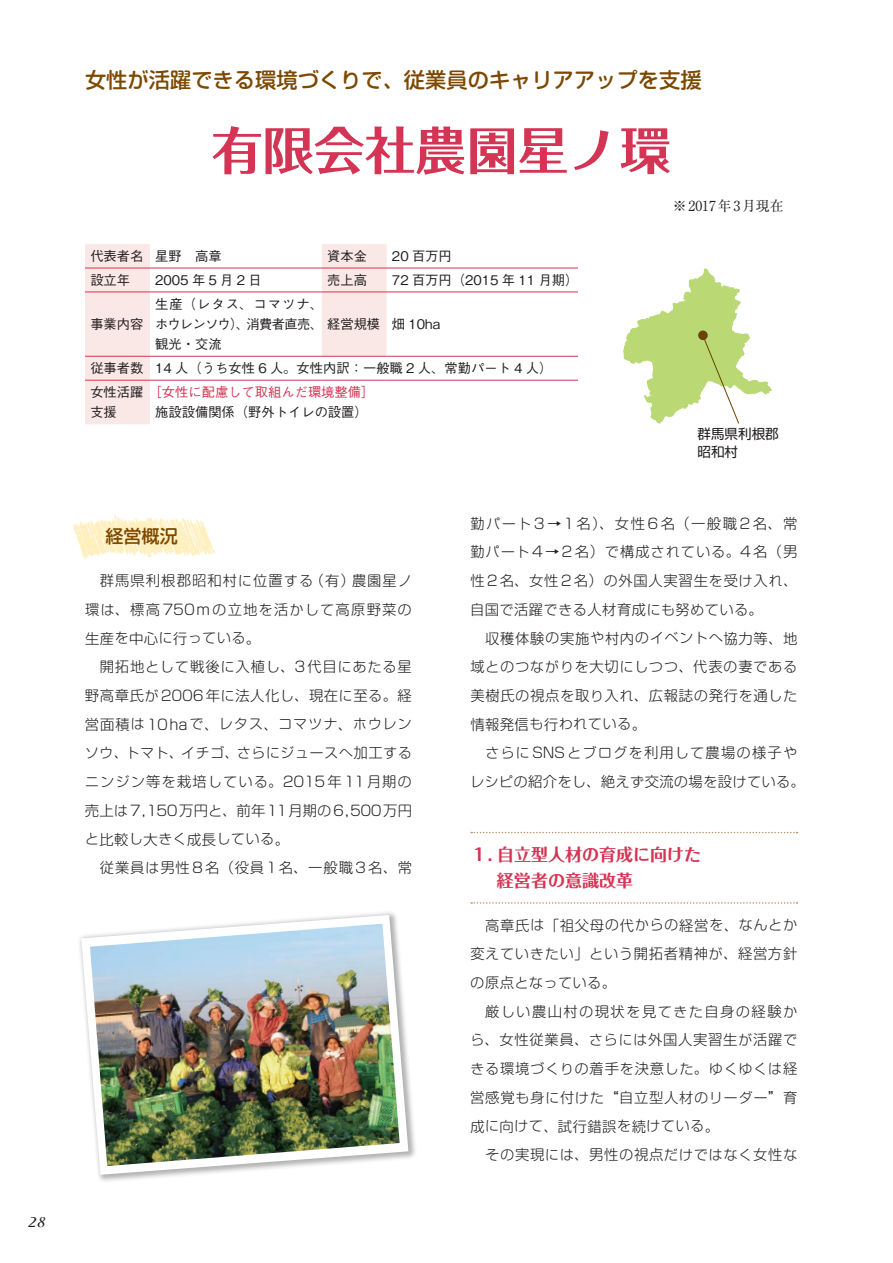
<style>
.page{position:relative;width:893px;height:1263px;background:#fff}
.page>*{position:absolute;margin:0;border:0;box-sizing:border-box;transform-origin:0 0}
.t1{font:700 51px "Folk Pro";color:#d43555}
.t2{font:500 21.3px "Soft Go Std";color:#7d4800}
.t3{font:500 18px "Soft Go Std";color:#7d4800}
.t4{font:700 16.95px/25.5px "Folk Pro";color:#d43555}
.t5{font:700 15.9px "Isadora";color:#231f20}
.t6{font:300 14.4px/28.7px "Soft Go Std";letter-spacing:.045em;color:#231f20;text-align:right}
.t7{font:300 14.4px/28.7px "Soft Go Std";letter-spacing:.01em;color:#231f20}
.t8{font:300 14.4px "Soft Go Std";letter-spacing:.09em;color:#231f20}
.t9{font:300 13.8px/28.7px "Soft Go Std";letter-spacing:.07em;color:#231f20}
.t10{font:13.8px "Ryumin Pro";color:#231f20}
.t11{font:13.5px/17.4px "Soft Go Std";color:#231f20}
.t12{font:500 13.35px/20.2px "Gothic BBB Pro";color:#231f20}
.t13{font:500 13.35px "Gothic BBB Pro";letter-spacing:.25em;color:#231f20}
.s1{color:#d43555}
.s2{font-size:13.8px}
.s3{font-size:14.4px}
</style>
<div class="page">
<svg style="left:471px;top:832px;width:327px;height:1px"></svg>
<svg style="left:471px;top:902px;width:327px;height:2px"></svg>
<svg style="left:85px;top:244px;width:302px;height:180px"></svg>
<hr style="left:85px;top:268px;width:65px;height:1px;background:#d43555">
<hr style="left:150px;top:268px;width:172px;height:1px;background:#d43555">
<hr style="left:322px;top:268px;width:65px;height:1px;background:#d43555">
<hr style="left:387px;top:268px;width:191px;height:1px;background:#d43555">
<hr style="left:85px;top:292px;width:65px;height:1px;background:#d43555">
<hr style="left:150px;top:292px;width:172px;height:1px;background:#d43555">
<hr style="left:322px;top:292px;width:65px;height:1px;background:#d43555">
<hr style="left:387px;top:292px;width:191px;height:1px;background:#d43555">
<hr style="left:85px;top:356px;width:65px;height:1px;background:#d43555">
<hr style="left:150px;top:356px;width:172px;height:1px;background:#d43555">
<hr style="left:322px;top:356px;width:65px;height:1px;background:#d43555">
<hr style="left:387px;top:356px;width:191px;height:1px;background:#d43555">
<hr style="left:85px;top:380px;width:65px;height:1px;background:#d43555">
<hr style="left:150px;top:380px;width:172px;height:1px;background:#d43555">
<hr style="left:322px;top:380px;width:65px;height:1px;background:#d43555">
<hr style="left:387px;top:380px;width:191px;height:1px;background:#d43555">
<div style="left:77px;top:910px;width:340px;height:273px;background:#231f20;opacity:.35"></div>
<svg style="left:81px;top:915px;width:327px;height:260px"></svg>
<img style="left:90px;top:924px;width:310px;height:242px">
<svg style="left:624px;top:269px;width:147px;height:155px"></svg>
<div style="left:698px;top:330px;width:10px;height:10px;background:#6a4400;border-radius:50%"></div>
<img style="left:73px;top:515px;width:142px;height:44px">
<p class="t5" style="left:28px;top:1213px;width:19px">28</p>
<h2 class="t2" style="left:85px;top:65px;width:618px">女性が活躍できる環境づくりで、従業員のキャリアアップを支援</h2>
<h1 class="t1" style="left:212px;top:107px;width:461px">有限会社農園星ノ環</h1>
<p class="t12" style="left:90px;top:244px;width:133px">代表者名 星野　高章</p>
<p class="t12" style="left:327px;top:244px;width:41px">資本金</p>
<p class="t12" style="left:392px;top:244px;width:61px">20 百万円</p>
<p class="t12" style="left:90px;top:268px;width:41px">設立年</p>
<p class="t13" style="left:155px;top:269px;width:108px">2005年5月2日</p>
<p class="t12" style="left:327px;top:268px;width:41px">売上高</p>
<p class="t12" style="left:392px;top:268px;width:188px">72 百万円（2015 年 11 月期）</p>
<p class="t12" style="left:90px;top:312px;width:55px">事業内容</p>
<p class="t12" style="left:155px;top:292px;width:286px">生産（レタス、コマツナ、<br>ホウレンソウ）、消費者直売、経営規模 畑 10ha観光・交流</p>
<p class="t12" style="left:90px;top:355px;width:464px;line-height:23.9px">従事者数 14 人（うち女性 6 人。女性内訳：一般職 2 人、常勤パート 4 人）女性活躍<span class="s1">［女性に配慮して取組んだ環境整備］</span></p>
<p class="t12" style="left:90px;top:401px;width:28px">支援</p>
<p class="t12" style="left:155px;top:401px;width:214px">施設設備関係（野外トイレの設置）</p>
<p class="t10" style="left:673px;top:195px;width:112px">※ 2017年 3月現在</p>
<p class="t11" style="left:697px;top:424px;width:83px">群馬県利根郡昭和村</p>
<p class="t3" style="left:105px;top:523px;width:74px">経営概況</p>
<p class="t6" style="left:85px;top:565px;width:328px;text-align:justify;text-indent:15px">群馬県利根郡昭和村<span class="s2">に</span>位置<span class="s2">する</span>（有）農園星<span class="s2">ノ</span>環<span class="s2">は</span>、標高750m<span class="s2">の</span>立地<span class="s2">を</span>活<span class="s2">かして</span>高原野菜<span class="s2">の</span>生産<span class="s2">を</span>中心<span class="s2">に</span>行<span class="s2">っている</span>。</p>
<p class="t6" style="left:85px;top:651px;width:328px">開拓地<span class="s2">として</span>戦後<span class="s2">に</span>入植<span class="s2">し</span>、3代目<span class="s2">にあたる</span>星野高章氏<span class="s2">が</span>2006年<span class="s2">に</span>法人化<span class="s2">し</span>、現在<span class="s2">に</span>至<span class="s2">る</span>。経</p>
<p class="t9" style="left:85px;top:709px;width:328px"><span class="s3">営面積</span>は<span class="s3">10ha</span>で<span class="s3">、</span>レタス<span class="s3">、</span>コマツナ<span class="s3">、</span>ホウレンソウ<span class="s3">、</span>トマト<span class="s3">、</span>イチゴ<span class="s3">、</span>さらにジュースへ<span class="s3">加工</span>する</p>
<p class="t7" style="left:85px;top:766px;width:329px"><span class="s2">ニンジン</span>等<span class="s2">を</span>栽培<span class="s2">している</span>。2015年11月期<span class="s2">の</span>売上<span class="s2">は</span>7,150万円<span class="s2">と</span>、前年11月期<span class="s2">の</span>6,500万円</p>
<p class="t9" style="left:85px;top:824px;width:205px">と<span class="s3">比較</span>し<span class="s3">大</span>きく<span class="s3">成長</span>している<span class="s3">。</span></p>
<p class="t8" style="left:100px;top:857px;width:314px">従業員<span class="s2">は</span>男性8名（役員1名、一般職3名、常</p>
<p class="t6" style="left:470px;top:508px;width:329px;text-align:justify">勤<span class="s2">パート</span>3→1名）、女性6名（一般職2名、常勤<span class="s2">パート</span>4→2名）<span class="s2">で</span>構成<span class="s2">されている</span>。4名（男性2名、女性2名）<span class="s2">の</span>外国人実習生<span class="s2">を</span>受<span class="s2">け</span>入<span class="s2">れ</span>、自国<span class="s2">で</span>活躍<span class="s2">できる</span>人材育成<span class="s2">にも</span>努<span class="s2">めている</span>。</p>
<p class="t6" style="left:485px;top:623px;width:314px">収穫体験<span class="s2">の</span>実施<span class="s2">や</span>村内<span class="s2">のイベントへ</span>協力等、地</p>
<p class="t9" style="left:470px;top:651px;width:328px"><span class="s3">域</span>とのつながりを<span class="s3">大切</span>にしつつ<span class="s3">、代表</span>の<span class="s3">妻</span>である</p>
<p class="t6" style="left:470px;top:680px;width:328px;text-align:left">美樹氏<span class="s2">の</span>視点<span class="s2">を</span>取<span class="s2">り</span>入<span class="s2">れ</span>、広報誌<span class="s2">の</span>発行<span class="s2">を</span>通<span class="s2">した</span>情報発信<span class="s2">も</span>行<span class="s2">われている</span>。</p>
<p class="t9" style="left:470px;top:737px;width:336px;text-align:center">さらに<span class="s3">SNS</span>とブログを<span class="s3">利用</span>して<span class="s3">農場</span>の<span class="s3">様子</span>や<br>レシピの<span class="s3">紹介</span>をし<span class="s3">、絶</span>えず<span class="s3">交流</span>の<span class="s3">場</span>を<span class="s3">設</span>けている<span class="s3">。</span></p>
<p class="t4" style="left:497px;top:840px;width:206px;text-indent:-27px">１. 自立型人材の育成に向けた経営者の意識改革</p>
<p class="t6" style="left:470px;top:910px;width:328px">高章氏<span class="s2">は</span>「祖父母<span class="s2">の</span>代<span class="s2">からの</span>経営<span class="s2">を</span>、<span class="s2">なんとか</span>変<span class="s2">えていきたい</span>」<span class="s2">という</span>開拓者精神<span class="s2">が</span>、経営方針</p>
<p class="t9" style="left:471px;top:967px;width:147px">の<span class="s3">原点</span>となっている<span class="s3">。</span></p>
<p class="t6" style="left:470px;top:996px;width:328px">厳<span class="s2">しい</span>農山村<span class="s2">の</span>現状<span class="s2">を</span>見<span class="s2">てきた</span>自身<span class="s2">の</span>経験<span class="s2">から</span>、女性従業員、<span class="s2">さらには</span>外国人実習生<span class="s2">が</span>活躍<span class="s2">で</span></p>
<p class="t9" style="left:471px;top:1053px;width:328px">きる<span class="s3">環境</span>づくりの<span class="s3">着手</span>を<span class="s3">決意</span>した<span class="s3">。</span>ゆくゆくは<span class="s3">経</span></p>
<p class="t6" style="left:470px;top:1082px;width:329px;text-align:left">営感覚<span class="s2">も</span>身<span class="s2">に</span>付<span class="s2">けた</span>“自立型人材<span class="s2">のリーダー</span>”育成<span class="s2">に</span>向<span class="s2">けて</span>、試行錯誤<span class="s2">を</span>続<span class="s2">けている</span>。</p>
<p class="t9" style="left:485px;top:1139px;width:313px">その<span class="s3">実現</span>には<span class="s3">、男性</span>の<span class="s3">視点</span>だけではなく<span class="s3">女性</span>な</p>
</div>
